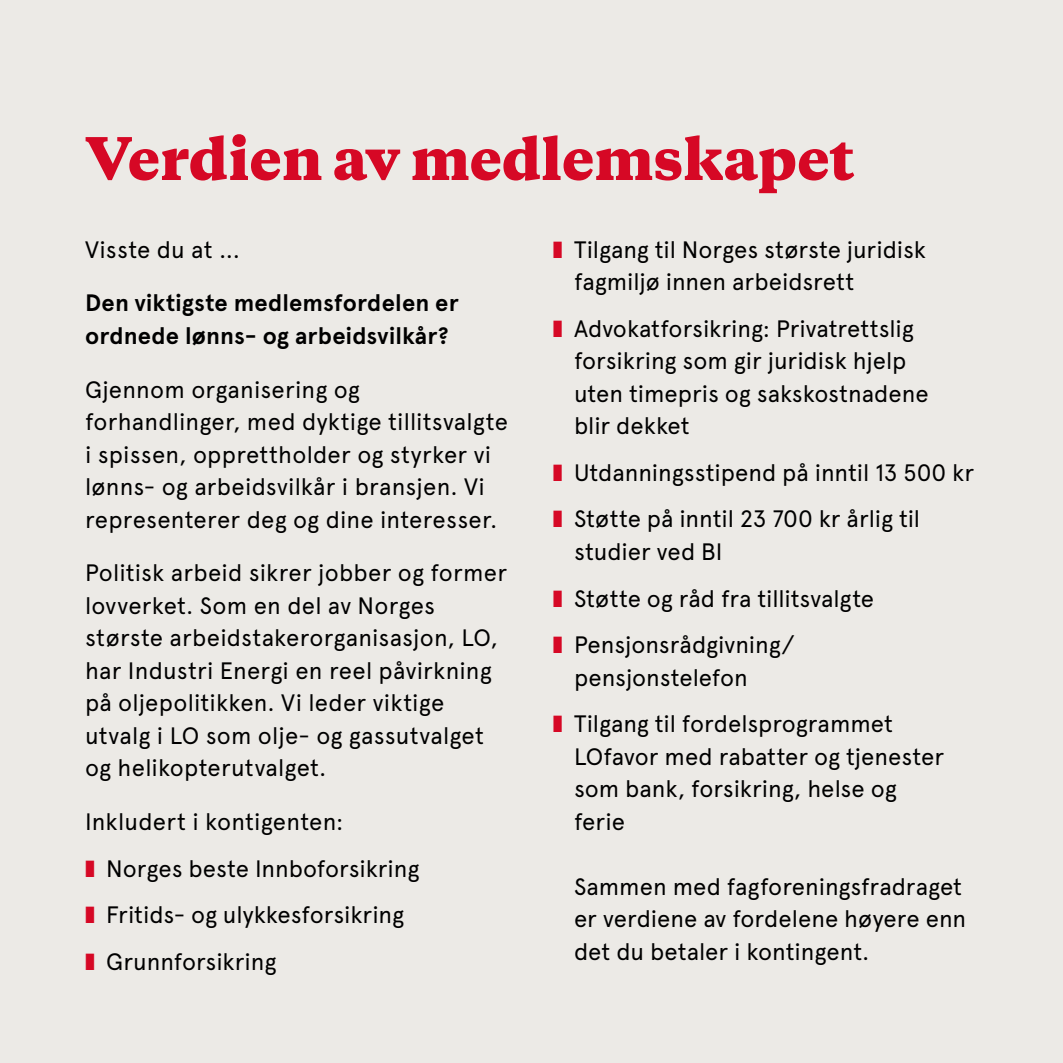
<style>
.page{position:relative;width:1063px;height:1063px;background:#eceae6}
.page>*{position:absolute;margin:0;border:0;box-sizing:border-box;transform-origin:0 0}
.t1{font:800 55px "Copernicus";color:#d60825}
.t2{font:23.75px/32.5px "Apercu";color:#000}
.t3{font:700 23.75px/32.5px "Apercu";letter-spacing:.01em;color:#000}
.s1{color:#d60825}
</style>
<div class="page">
<h1 class="t1" style="left:85px;top:122px;width:771px">Verdien av medlemskapet</h1>
<p class="t2" style="left:85px;top:233px;width:156px">Visste du at ...</p>
<p class="t3" style="left:85px;top:287px;width:375px">Den viktigste medlemsfordelen er ordnede lønns- og arbeidsvilkår?</p>
<p class="t2" style="left:85px;top:373px;width:424px">Gjennom organisering og forhandlinger, med dyktige tillitsvalgte i spissen, opprettholder og styrker vi lønns- og arbeidsvilkår i bransjen. Vi representerer deg og dine interesser.</p>
<p class="t2" style="left:85px;top:557px;width:424px">Politisk arbeid sikrer jobber og former lovverket. Som en del av Norges største arbeidstakerorganisasjon, LO, har Industri Energi en reel påvirkning på oljepolitikken. Vi leder viktige utvalg i LO som olje- og gassutvalget og helikopterutvalget.</p>
<p class="t2" style="left:85px;top:798px;width:336px;line-height:46.8px">Inkludert i kontigenten:<br><span class="s1">❚</span> Norges beste Innboforsikring <span class="s1">❚</span> Fritids- og ulykkesforsikring <span class="s1">❚</span> Grunnforsikring</p>
<p class="t2" style="left:574px;top:233px;width:353px;text-indent:-21px"><span class="s1">❚</span> Tilgang til Norges største juridisk fagmiljø innen arbeidsrett</p>
<p class="t2" style="left:574px;top:312px;width:356px;text-indent:-21px"><span class="s1">❚</span> Advokatforsikring: Privatrettslig forsikring som gir juridisk hjelp uten timepris og sakskostnadene blir dekket</p>
<p class="t2" style="left:553px;top:449px;width:423px;line-height:46.8px"><span class="s1">❚</span> Utdanningsstipend på inntil 13 500 kr <span class="s1">❚</span> Støtte på inntil 23 700 kr årlig til</p>
<p class="t2" style="left:553px;top:528px;width:323px;line-height:46.8px;text-indent:21px">studier ved BI<br><span class="s1">❚</span> Støtte og råd fra tillitsvalgte <span class="s1">❚</span> Pensjonsrådgivning/</p>
<p class="t2" style="left:553px;top:654px;width:342px;line-height:46.8px;text-indent:21px">pensjonstelefon<br><span class="s1">❚</span> Tilgang til fordelsprogrammet</p>
<p class="t2" style="left:574px;top:740px;width:372px">LOfavor med rabatter og tjenester som bank, forsikring, helse og ferie</p>
<p class="t2" style="left:574px;top:870px;width:394px">Sammen med fagforeningsfradraget er verdiene av fordelene høyere enn det du betaler i kontingent.</p>
</div>
